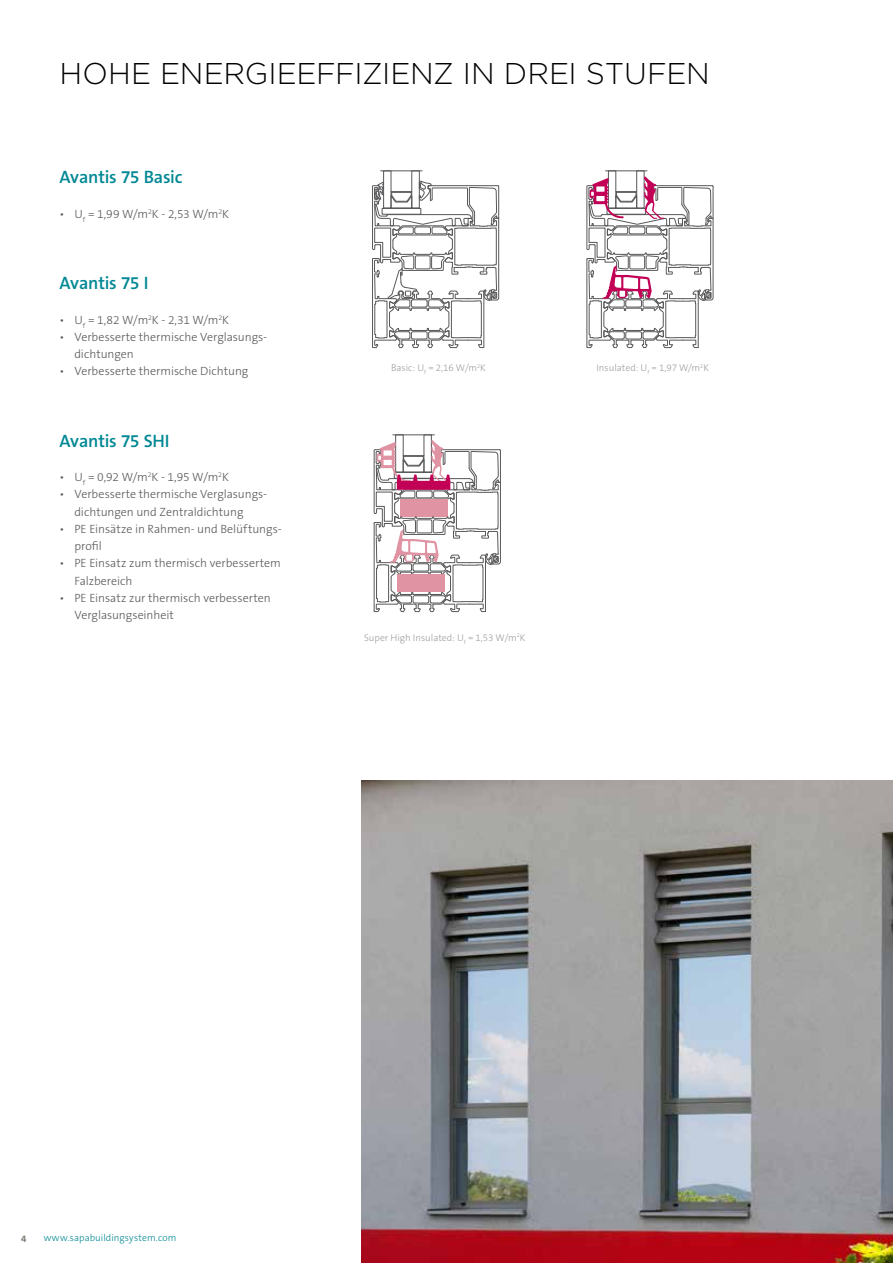
<style>
.page{position:relative;width:893px;height:1263px;background:#fff}
.page>*{position:absolute;margin:0;border:0;box-sizing:border-box;transform-origin:0 0}
.t1{font:300 30px "Gotham";letter-spacing:-.01em;color:#000}
.t2{font:600 18px "The Sans B W6";letter-spacing:-.015em;color:#008894}
.t3{font:300 12px/17.2px "The Sans B W3";color:#58585a}
.t4{font:300 9.75px "The Sans B W3";color:#9c9e9f}
.t5{font:300 9.75px "The Sans B W3";letter-spacing:.01em;color:#008894}
.t6{font:700 9.75px "The Sans B W7";color:#7e7b72}
</style>
<div class="page">
<img style="left:361px;top:780px;width:532px;height:483px">
<svg style="left:372px;top:170px;width:127px;height:178px"></svg>
<svg style="left:586px;top:170px;width:128px;height:178px"></svg>
<svg style="left:374px;top:434px;width:127px;height:178px"></svg>
<h1 class="t1" style="left:60px;top:54px;width:652px">HOHE ENERGIEEFFIZIENZ IN DREI STUFEN</h1>
<h2 class="t2" style="left:60px;top:166px;width:125px">Avantis 75 Basic</h2>
<p class="t3" style="left:60px;top:205px;width:171px">• U<sub>f</sub> = 1,99 W/m<sup>2</sup>K - 2,53 W/m<sup>2</sup>K</p>
<h2 class="t2" style="left:60px;top:272px;width:91px">Avantis 75 I</h2>
<p class="t3" style="left:60px;top:311px;width:171px">• U<sub>f</sub> = 1,82 W/m<sup>2</sup>K - 2,31 W/m<sup>2</sup>K</p>
<p class="t3" style="left:74px;top:328px;width:193px;text-indent:-15px">• Verbesserte thermische Verglasungs&shy;dichtungen</p>
<p class="t3" style="left:60px;top:363px;width:190px">• Verbesserte thermische Dichtung</p>
<h2 class="t2" style="left:60px;top:429px;width:112px">Avantis 75 SHI</h2>
<p class="t3" style="left:60px;top:469px;width:171px">• U<sub>f</sub> = 0,92 W/m<sup>2</sup>K - 1,95 W/m<sup>2</sup>K</p>
<p class="t3" style="left:74px;top:486px;width:193px;text-indent:-15px">• Verbesserte thermische Verglasungs&shy;dichtungen und Zentraldichtung</p>
<p class="t3" style="left:74px;top:520px;width:208px;text-indent:-15px">• PE Einsätze in Rahmen- und Belüftungs&shy;profil</p>
<p class="t3" style="left:74px;top:555px;width:208px;text-indent:-15px">• PE Einsatz zum thermisch verbessertem<br>Falzbereich</p>
<p class="t3" style="left:74px;top:589px;width:198px;text-indent:-15px">• PE Einsatz zur thermisch verbesserten<br>Verglasungseinheit</p>
<p class="t4" style="left:391px;top:362px;width:96px">Basic: U<sub>f</sub> = 2,16 W/m<sup>2</sup>K</p>
<p class="t4" style="left:596px;top:362px;width:114px">Insulated: U<sub>f</sub> = 1,97 W/m<sup>2</sup>K</p>
<p class="t4" style="left:364px;top:631px;width:163px">Super High Insulated: U<sub>f</sub> = 1,53 W/m<sup>2</sup>K</p>
<p class="t6" style="left:21px;top:1232px;width:7px">4</p>
<p class="t5" style="left:44px;top:1232px;width:134px">www.sapabuildingsystem.com</p>
</div>
